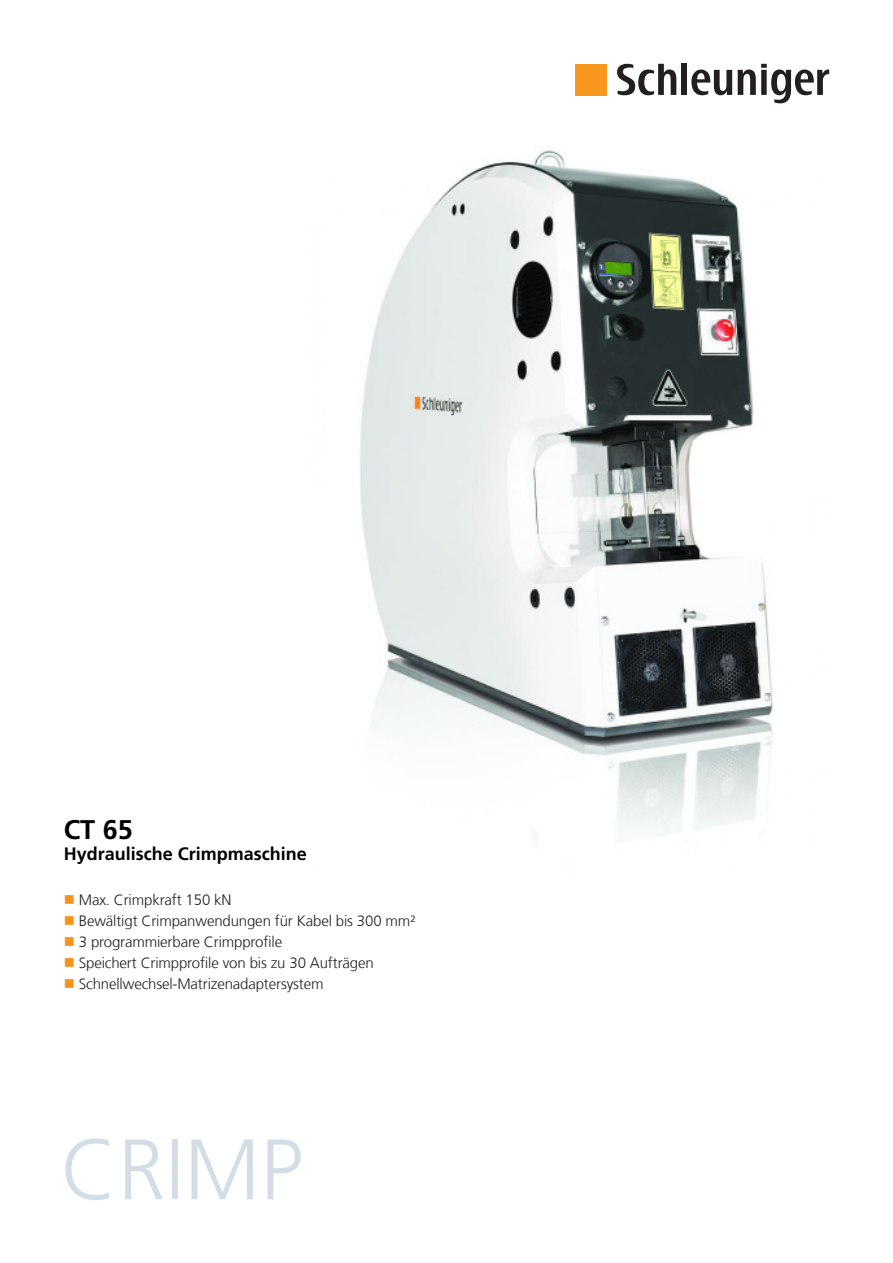
<style>
.page{position:relative;width:893px;height:1263px;background:#fff}
.page>*{position:absolute;margin:0;border:0;box-sizing:border-box;transform-origin:0 0}
.t1{font:300 85.5px "Frutiger LT Com";color:#d2dde6}
.t2{font:700 27px "Frutiger LT Com";color:#000}
.t3{font:700 18px "Frutiger LT Com";color:#000}
.t4{font:300 15px "Frutiger LT Com";letter-spacing:-.01em;color:#231f20}
.s1{color:#fff}
</style>
<div class="page">
<div style="left:576px;top:64px;width:31px;height:31px;background:#f7971d"></div>
<div style="left:681px;top:64px;width:6px;height:31px;background:#231f20"></div>
<svg style="left:691px;top:64px;width:138px;height:39px"></svg>
<svg style="left:617px;top:64px;width:59px;height:31px"></svg>
<img style="left:360px;top:148px;width:413px;height:686px">
<h2 class="t2" style="left:64px;top:813px;width:71px">CT 65</h2>
<p class="t3" style="left:64px;top:843px;width:245px">Hydraulische Crimpmaschine</p>
<p class="t4" style="left:64px;top:891px;width:169px"><span class="s1">■</span> Max. Crimpkraft 150 kN</p>
<p class="t4" style="left:64px;top:912px;width:353px"><span class="s1">■</span> Bewältigt Crimpanwendungen für Kabel bis 300 mm²</p>
<p class="t4" style="left:64px;top:933px;width:220px"><span class="s1">■</span> 3 programmierbare Crimpprofile</p>
<p class="t4" style="left:64px;top:954px;width:311px"><span class="s1">■</span> Speichert Crimpprofile von bis zu 30 Aufträgen</p>
<p class="t4" style="left:64px;top:975px;width:261px"><span class="s1">■</span> Schnellwechsel-Matrizenadaptersystem</p>
<h1 class="t1" style="left:61px;top:1120px;width:244px">CRIMP</h1>
</div>
